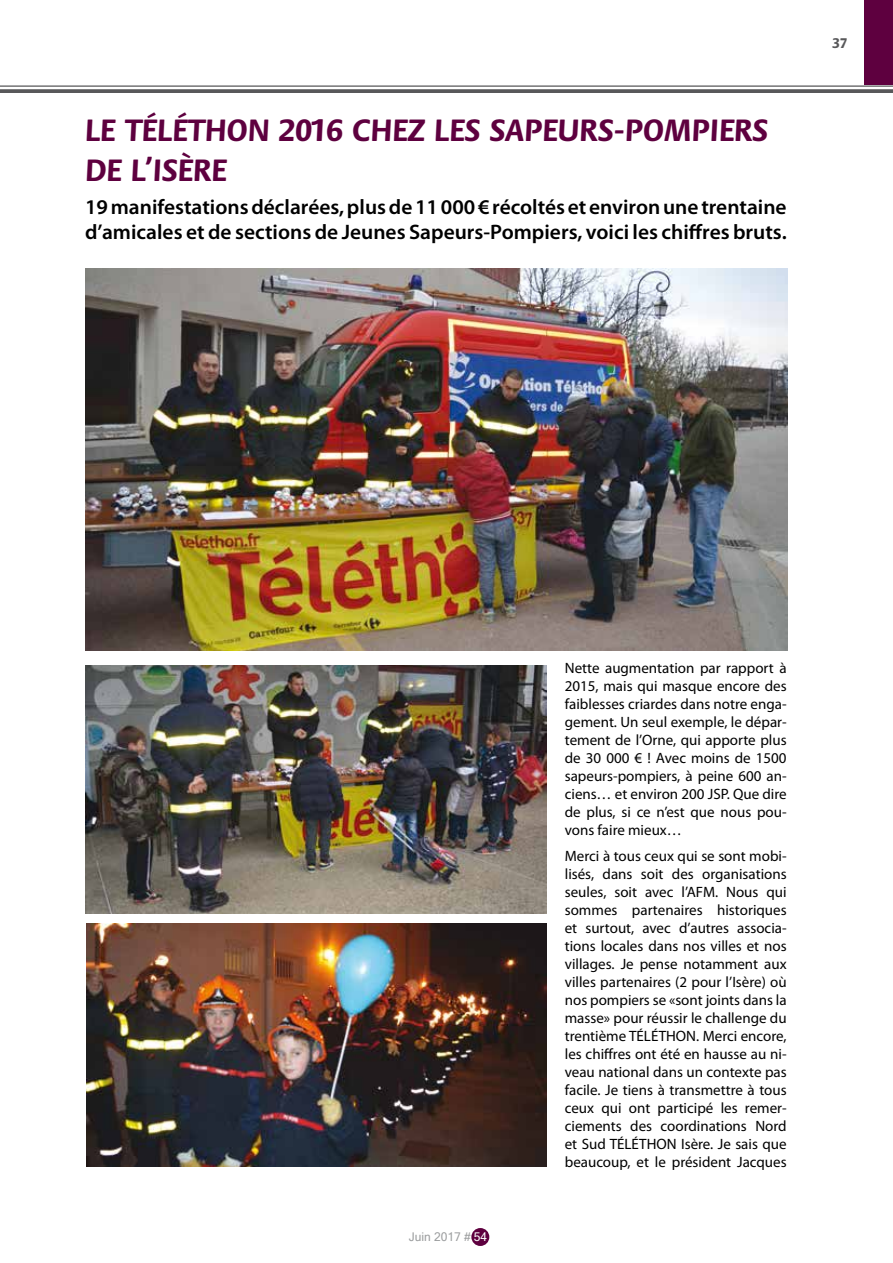
<style>
.page{position:relative;width:893px;height:1263px;background:#fff}
.page>*{position:absolute;margin:0;border:0;box-sizing:border-box;transform-origin:0 0}
.t1{font:700 33px/39.6px "Flora Std";color:#5e003f}
.t2{font:600 21px/25.2px "Myriad Pro";color:#000}
.t3{font:15px/18px "Myriad Pro";color:#000;text-align:justify}
.t4{font:700 15px "Flora Std";color:#58585a}
.t5{font:12px "Microsoft Sans Serif";color:#9c9e9f}
.s1{color:#fff}
</style>
<div class="page">
<div style="left:865px;top:0;width:28px;height:85px;background:#5e003f"></div>
<div style="left:471px;top:1228px;width:18px;height:18px;background:#5e003f;border-radius:50%"></div>
<hr style="left:0;top:85px;width:893px;height:2px;background:#58585a">
<svg style="left:0;top:89px;width:893px;height:4px;background:#626263"></svg>
<img style="left:85px;top:269px;width:702px;height:382px">
<img style="left:87px;top:924px;width:460px;height:243px">
<img style="left:85px;top:666px;width:462px;height:248px">
<h1 class="t1" style="left:85px;top:111px;width:685px">LE TÉLÉTHON 2016 CHEZ LES SAPEURS-POMPIERS<br>DE L’ISÈRE</h1>
<h2 class="t2" style="left:85px;top:194px;width:703px">19 manifestations déclarées, plus de 11 000 € récoltés et environ une trentaine d’amicales et de sections de Jeunes Sapeurs-Pompiers, voici les chiffres bruts.</h2>
<p class="t4" style="left:832px;top:35px;width:16px">37</p>
<p class="t5" style="left:409px;top:1229px;width:80px">Juin 2017 # <span class="s1">54</span></p>
<p class="t3" style="left:565px;top:658px;width:223px">Nette augmentation par rapport à 2015, mais qui masque encore des faiblesses criardes dans notre enga&shy;gement. Un seul exemple, le dépar&shy;tement de l’Orne, qui apporte plus de 30 000 € ! Avec moins de 1500 sapeurs-pompiers, à peine 600 an&shy;ciens… et environ 200 JSP. Que dire de plus, si ce n’est que nous pou&shy;vons faire mieux…</p>
<p class="t3" style="left:565px;top:847px;width:223px">Merci à tous ceux qui se sont mobi&shy;lisés, dans soit des organisations seules, soit avec l’AFM. Nous qui sommes partenaires historiques et surtout, avec d’autres associa&shy;tions locales dans nos villes et nos villages. Je pense notamment aux villes partenaires (2 pour l’Isère) où nos pompiers se «sont joints dans la masse» pour réussir le challenge du trentième TÉLÉTHON. Merci encore, les chiffres ont été en hausse au ni&shy;veau national dans un contexte pas facile. Je tiens à transmettre à tous ceux qui ont participé les remer&shy;ciements des coordinations Nord et Sud TÉLÉTHON Isère. Je sais que beaucoup, et le président Jacques</p>
</div>
